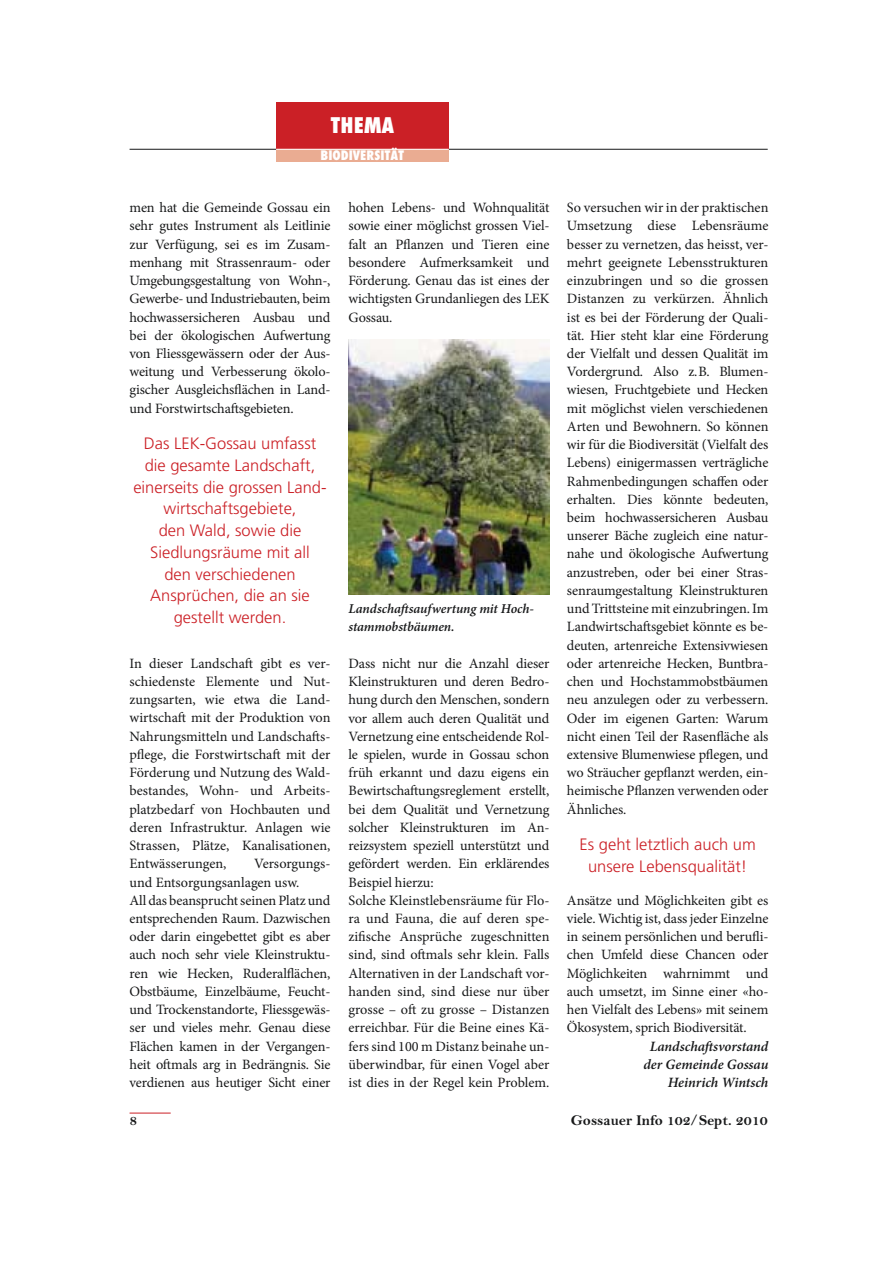
<style>
.page{position:relative;width:893px;height:1263px;background:#fff}
.page>*{position:absolute;margin:0;border:0;box-sizing:border-box;transform-origin:0 0}
.t1{font:800 condensed 21px "Futura";color:#fff}
.t2{font:300 16.5px/21.8px "Frutiger";color:#cb2026;text-align:center}
.t3{font:15px "Bell MT Bold";color:#171819}
.t4{font:14.25px/18.3px "Minion Pro";letter-spacing:-.01em;color:#171819;text-align:justify}
.t5{font:italic 600 14.25px/18.3px "Minion Pro";letter-spacing:-.005em;color:#171819;text-align:right}
.t6{font:italic 600 13.5px/18.1px "Minion Pro";letter-spacing:-.01em;color:#171819}
.t7{font:800 condensed 12.75px "Futura";color:#fff}
</style>
<div class="page">
<hr style="left:129px;top:149px;width:147px;height:1px;background:#171819">
<hr style="left:448px;top:149px;width:319px;height:1px;background:#171819">
<div style="left:276px;top:102px;width:172px;height:47px;background:#cb2026"></div>
<div style="left:276px;top:149px;width:172px;height:13px;background:#eaac92"></div>
<hr style="left:276px;top:149px;width:172px;height:1px;background:#fff">
<hr style="left:129px;top:1113px;width:42px;height:1px;background:#cb2026">
<img style="left:348px;top:340px;width:201px;height:255px">
<h1 class="t1" style="left:330px;top:117px;width:65px">THEMA</h1>
<p class="t7" style="left:320px;top:150px;width:85px">BIODIVERSITÄT</p>
<p class="t4" style="left:129px;top:200px;width:202px">men hat die Gemeinde Gossau ein sehr gutes Instrument als Leitlinie zur Verfügung, sei es im Zusam&shy;menhang mit Strassenraum- oder Umgebungsgestaltung von Wohn-, Gewerbe- und Industriebauten, beim hochwassersicheren Ausbau und bei der ökologischen Aufwertung von Fliessgewässern oder der Aus&shy;weitung und Verbesserung ökolo&shy;gischer Ausgleichsflächen in Land&shy;und Forstwirtschaftsgebieten.</p>
<p class="t2" style="left:133px;top:434px;width:195px">Das LEK-Gossau umfasst die gesamte Landschaft, einerseits die grossen Land&shy;wirtschaftsgebiete,<br>den Wald, sowie die<br>Siedlungsräume mit all<br>den verschiedenen<br>Ansprüchen, die an sie gestellt werden.</p>
<p class="t4" style="left:129px;top:655px;width:202px">In dieser Landschaft gibt es ver&shy;schiedenste Elemente und Nut&shy;zungsarten, wie etwa die Land&shy;wirtschaft mit der Produktion von Nahrungsmitteln und Landschafts&shy;pflege, die Forstwirtschaft mit der Förderung und Nutzung des Wald&shy;bestandes, Wohn- und Arbeits&shy;platzbedarf von Hochbauten und deren Infrastruktur. Anlagen wie Strassen, Plätze, Kanalisationen, Entwässerungen,</p>
<p class="t4" style="left:129px;top:856px;width:202px;text-align:left;text-indent:124px">Versorgungs&shy;und Entsorgungsanlagen usw.<br>All das beansprucht seinen Platz und entsprechenden Raum. Dazwischen oder darin eingebettet gibt es aber auch noch sehr viele Kleinstruktu&shy;ren wie Hecken, Ruderalflächen,<br>Obstbäume, Einzelbäume, Feucht&shy;und Trockenstandorte, Fliessgewäs&shy;ser und vieles mehr. Genau diese<br>Flächen kamen in der Vergangen&shy;heit oftmals arg in Bedrängnis. Sie verdienen aus heutiger Sicht einer</p>
<p class="t4" style="left:348px;top:200px;width:202px">hohen Lebens- und Wohnqualität sowie einer möglichst grossen Viel&shy;falt an Pflanzen und Tieren eine besondere Aufmerksamkeit und Förderung. Genau das ist eines der wichtigsten Grundanliegen des LEK Gossau.</p>
<p class="t6" style="left:348px;top:601px;width:187px">Landschaftsaufwertung mit Hoch&shy;stammobstbäumen.</p>
<p class="t4" style="left:348px;top:655px;width:202px;text-align:left">Dass nicht nur die Anzahl dieser Kleinstrukturen und deren Bedro&shy;hung durch den Menschen, sondern vor allem auch deren Qualität und Vernetzung eine entscheidende Rol&shy;le spielen, wurde in Gossau schon früh erkannt und dazu eigens ein Bewirtschaftungsreglement erstellt, bei dem Qualität und Vernetzung solcher Kleinstrukturen im An&shy;reizsystem speziell unterstützt und gefördert werden. Ein erklärendes Beispiel hierzu:<br>Solche Kleinstlebensräume für Flo&shy;ra und Fauna, die auf deren spe&shy;zifische Ansprüche zugeschnitten sind, sind oftmals sehr klein. Falls Alternativen in der Landschaft vor&shy;handen sind, sind diese nur über grosse – oft zu grosse – Distanzen erreichbar. Für die Beine eines Kä&shy;fers sind 100 m Distanz beinahe un&shy;überwindbar, für einen Vogel aber ist dies in der Regel kein Problem.</p>
<p class="t4" style="left:567px;top:200px;width:203px">So versuchen wir in der praktischen Umsetzung diese Lebensräume besser zu vernetzen, das heisst, ver&shy;mehrt geeignete Lebensstrukturen einzubringen und so die grossen Distanzen zu verkürzen. Ähnlich ist es bei der Förderung der Quali&shy;tät. Hier steht klar eine Förderung der Vielfalt und dessen Qualität im Vordergrund. Also z.B. Blumen&shy;wiesen, Fruchtgebiete und Hecken mit möglichst vielen verschiedenen Arten und Bewohnern. So können wir für die Biodiversität (Vielfalt des Lebens) einigermassen verträgliche Rahmenbedingungen schaffen oder erhalten. Dies könnte bedeuten, beim hochwassersicheren Ausbau unserer Bäche zugleich eine natur&shy;nahe und ökologische Aufwertung anzustreben, oder bei einer Stras&shy;senraumgestaltung Kleinstrukturen und Trittsteine mit einzubringen. Im Landwirtschaftsgebiet könnte es be&shy;deuten, artenreiche Extensivwiesen oder artenreiche Hecken, Buntbra&shy;chen und Hochstammobstbäumen neu anzulegen oder zu verbessern.<br>Oder im eigenen Garten: Warum nicht einen Teil der Rasenfläche als extensive Blumenwiese pflegen, und wo Sträucher gepflanzt werden, ein&shy;heimische Pflanzen verwenden oder Ähnliches.</p>
<p class="t2" style="left:579px;top:835px;width:178px">Es geht letztlich auch um unsere Lebensqualität!</p>
<p class="t4" style="left:567px;top:892px;width:203px">Ansätze und Möglichkeiten gibt es viele. Wichtig ist, dass jeder Einzelne in seinem persönlichen und berufli&shy;chen Umfeld diese Chancen oder Möglichkeiten wahrnimmt und auch umsetzt, im Sinne einer «ho&shy;hen Vielfalt des Lebens» mit seinem Ökosystem, sprich Biodiversität.</p>
<p class="t5" style="left:643px;top:1038px;width:126px">Landschaftsvorstand der Gemeinde Gossau<br>Heinrich Wintsch</p>
<p class="t3" style="left:129px;top:1111px;width:9px">8</p>
<p class="t3" style="left:570px;top:1111px;width:198px">Gossauer Info 102/Sept. 2010</p>
</div>
